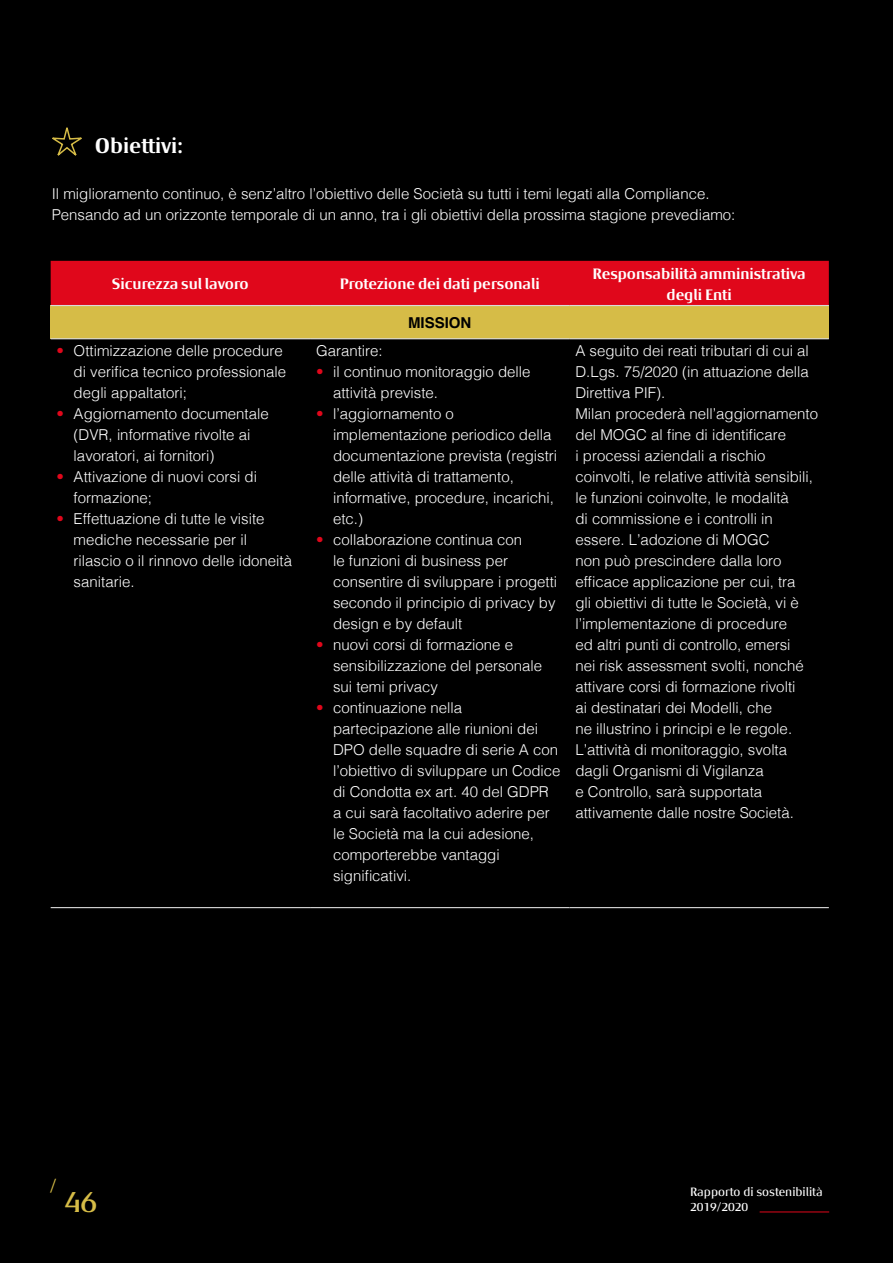
<style>
.page{position:relative;width:893px;height:1263px;background:#fff}
.page>*{position:absolute;margin:0;border:0;box-sizing:border-box;transform-origin:0 0}
.t1{font:30px "Milan Type Rev";color:#d6bc47}
.t2{font:700 21px "Milan Type Rev";color:#fff}
.t3{font:18px "Milan Type Rev";color:#d6bc47}
.t4{font:300 15px/21px "Helvetica";color:#fff}
.t5{font:700 15px/21px "Milan Type Rev";color:#fff;text-align:center}
.t6{font:700 15px "Helvetica";color:#000}
.t7{font:12px "Milan Type Rev";color:#fff}
.s1{color:#e0071b}
</style>
<div class="page">
<div style="left:0;top:1146px;width:893px;height:117px;background:#000"></div>
<hr style="left:760px;top:1211px;width:69px;height:1px;background:#e0071b">
<div style="left:0;top:0;width:893px;height:1146px;background:#000"></div>
<div style="left:51px;top:261px;width:778px;height:44px;background:#e0071b"></div>
<div style="left:51px;top:305px;width:778px;height:34px;background:#d6bc47"></div>
<hr style="left:51px;top:305px;width:259px;height:1px;background:#dadada">
<hr style="left:310px;top:305px;width:259px;height:1px;background:#dadada">
<hr style="left:569px;top:305px;width:260px;height:1px;background:#dadada">
<hr style="left:51px;top:338px;width:259px;height:1px;background:#dadada">
<hr style="left:310px;top:338px;width:259px;height:1px;background:#dadada">
<hr style="left:569px;top:338px;width:260px;height:1px;background:#dadada">
<hr style="left:51px;top:907px;width:259px;height:1px;background:#dadada">
<hr style="left:310px;top:907px;width:259px;height:1px;background:#dadada">
<hr style="left:569px;top:907px;width:260px;height:1px;background:#dadada">
<svg style="left:52px;top:127px;width:30px;height:29px"></svg>
<h2 class="t2" style="left:95px;top:133px;width:89px">Obiettivi:</h2>
<p class="t4" style="left:52px;top:182px;width:685px">Il miglioramento continuo, è senz’altro l’obiettivo delle Società su tutti i temi legati alla Compliance.<br>Pensando ad un orizzonte temporale di un anno, tra i gli obiettivi della prossima stagione prevediamo:</p>
<p class="t5" style="left:112px;top:273px;width:138px">Sicurezza sul lavoro</p>
<p class="t5" style="left:340px;top:273px;width:202px">Protezione dei dati personali</p>
<p class="t5" style="left:592px;top:263px;width:215px">Responsabilità amministrativa degli Enti</p>
<p class="t6" style="left:408px;top:310px;width:65px">MISSION</p>
<p class="t4" style="left:74px;top:339px;width:214px;text-indent:-17px"><span class="s1">•</span> Ottimizzazione delle procedure di verifica tecnico professionale degli appaltatori;</p>
<p class="t4" style="left:74px;top:402px;width:197px;text-indent:-17px"><span class="s1">•</span> Aggiornamento documentale (DVR, informative rivolte ai lavoratori, ai fornitori)</p>
<p class="t4" style="left:74px;top:465px;width:185px;text-indent:-17px"><span class="s1">•</span> Attivazione di nuovi corsi di formazione;</p>
<p class="t4" style="left:74px;top:507px;width:220px;text-indent:-17px"><span class="s1">•</span> Effettuazione di tutte le visite mediche necessarie per il rilascio o il rinnovo delle idoneità sanitarie.</p>
<p class="t4" style="left:316px;top:339px;width:68px">Garantire:</p>
<p class="t4" style="left:333px;top:360px;width:199px;text-indent:-17px"><span class="s1">•</span> il continuo monitoraggio delle attività previste.</p>
<p class="t4" style="left:333px;top:402px;width:226px;text-indent:-17px"><span class="s1">•</span> l’aggiornamento o implementazione periodico della documentazione prevista (registri delle attività di trattamento, informative, procedure, incarichi, etc.)</p>
<p class="t4" style="left:333px;top:528px;width:226px;text-indent:-17px"><span class="s1">•</span> collaborazione continua con<br>le funzioni di business per consentire di sviluppare i progetti secondo il principio di privacy by design e by default</p>
<p class="t4" style="left:333px;top:633px;width:211px;text-indent:-17px"><span class="s1">•</span> nuovi corsi di formazione e sensibilizzazione del personale sui temi privacy</p>
<p class="t4" style="left:333px;top:696px;width:229px;text-indent:-17px"><span class="s1">•</span> continuazione nella partecipazione alle riunioni dei<br>DPO delle squadre di serie A con l’obiettivo di sviluppare un Codice di Condotta ex art. 40 del GDPR a cui sarà facoltativo aderire per le Società ma la cui adesione, comporterebbe vantaggi significativi.</p>
<p class="t4" style="left:575px;top:339px;width:244px">A seguito dei reati tributari di cui al D.Lgs. 75/2020 (in attuazione della Direttiva PIF).<br>Milan procederà nell’aggiornamento del MOGC al fine di identificare<br>i processi aziendali a rischio coinvolti, le relative attività sensibili, le funzioni coinvolte, le modalità<br>di commissione e i controlli in essere. L’adozione di MOGC<br>non può prescindere dalla loro efficace applicazione per cui, tra<br>gli obiettivi di tutte le Società, vi è l’implementazione di procedure<br>ed altri punti di controllo, emersi<br>nei risk assessment svolti, nonché attivare corsi di formazione rivolti<br>ai destinatari dei Modelli, che<br>ne illustrino i principi e le regole.<br>L’attività di monitoraggio, svolta dagli Organismi di Vigilanza<br>e Controllo, sarà supportata attivamente dalle nostre Società.</p>
<p class="t3" style="left:50px;top:1175px;width:8px">/</p>
<p class="t7" style="left:690px;top:1185px;width:134px">Rapporto di sostenibilità</p>
<h1 class="t1" style="left:64px;top:1184px;width:35px">46</h1>
<p class="t7" style="left:690px;top:1200px;width:60px">2019/2020</p>
</div>
